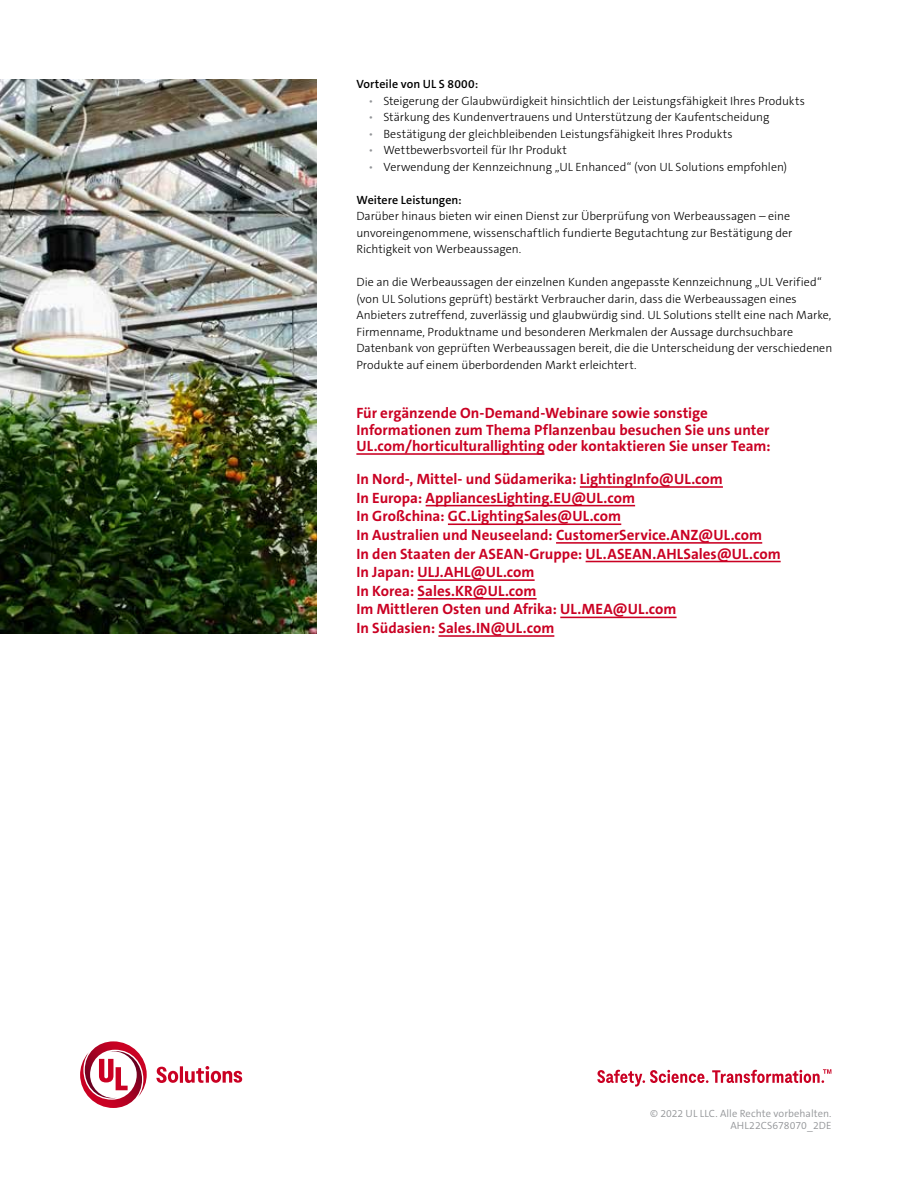
<style>
.page{position:relative;width:918px;height:1188px;background:#fff}
.page>*{position:absolute;margin:0;border:0;box-sizing:border-box;transform-origin:0 0}
.t1{font:700 15px/18.6px "The Sans C5";color:#ca0123}
.t2{font:300 12px/16.5px "The Sans C5";color:#000}
.t3{font:600 12px "The Sans C5";letter-spacing:.005em;color:#000}
.t4{font:300 10.5px/12.6px "The Sans C5";letter-spacing:.005em;color:#939598;text-align:right}
.s1{color:#939598}
</style>
<div class="page">
<svg style="left:80px;top:1041px;width:162px;height:67px"></svg>
<svg style="left:597px;top:1069px;width:234px;height:18px"></svg>
<img style="left:0;top:79px;width:317px;height:555px">
<hr style="left:356px;top:453px;width:188px;height:2px;background:#ca0123">
<hr style="left:580px;top:486px;width:143px;height:2px;background:#ca0123">
<hr style="left:426px;top:505px;width:209px;height:1px;background:#ca0123">
<hr style="left:448px;top:523px;width:173px;height:2px;background:#ca0123">
<hr style="left:556px;top:542px;width:206px;height:2px;background:#ca0123">
<hr style="left:586px;top:561px;width:195px;height:1px;background:#ca0123">
<hr style="left:417px;top:579px;width:118px;height:2px;background:#ca0123">
<hr style="left:418px;top:598px;width:119px;height:2px;background:#ca0123">
<hr style="left:560px;top:617px;width:117px;height:1px;background:#ca0123">
<hr style="left:438px;top:635px;width:116px;height:2px;background:#ca0123">
<p class="t3" style="left:356px;top:76px;width:123px">Vorteile von UL S 8000:</p>
<p class="t2" style="left:368px;top:92px;width:438px"><span class="s1">•</span> Steigerung der Glaubwürdigkeit hinsichtlich der Leistungsfähigkeit Ihres Produkts</p>
<p class="t2" style="left:368px;top:109px;width:403px"><span class="s1">•</span> Stärkung des Kundenvertrauens und Unterstützung der Kaufentscheidung</p>
<p class="t2" style="left:368px;top:125px;width:366px"><span class="s1">•</span> Bestätigung der gleichbleibenden Leistungsfähigkeit Ihres Produkts</p>
<p class="t2" style="left:368px;top:142px;width:200px"><span class="s1">•</span> Wettbewerbsvorteil für Ihr Produkt</p>
<p class="t2" style="left:368px;top:158px;width:420px"><span class="s1">•</span> Verwendung der Kennzeichnung „UL Enhanced“ (von UL Solutions empfohlen)</p>
<p class="t3" style="left:356px;top:192px;width:107px">Weitere Leistungen:</p>
<p class="t2" style="left:356px;top:208px;width:438px">Darüber hinaus bieten wir einen Dienst zur Überprüfung von Werbeaussagen – eine unvoreingenommene, wissenschaftlich fundierte Begutachtung zur Bestätigung der<br>Richtigkeit von Werbeaussagen.</p>
<p class="t2" style="left:356px;top:274px;width:477px">Die an die Werbeaussagen der einzelnen Kunden angepasste Kennzeichnung „UL Verified“ (von UL Solutions geprüft) bestärkt Verbraucher darin, dass die Werbeaussagen eines Anbieters zutreffend, zuverlässig und glaubwürdig sind. UL Solutions stellt eine nach Marke, Firmenname, Produktname und besonderen Merkmalen der Aussage durchsuchbare Datenbank von geprüften Werbeaussagen bereit, die die Unterscheidung der verschiedenen Produkte auf einem überbordenden Markt erleichtert.</p>
<p class="t1" style="left:356px;top:405px;width:416px;line-height:16.5px">Für ergänzende On-Demand-Webinare sowie sonstige<br>Informationen zum Thema Pflanzenbau besuchen Sie uns unter<br>UL.com/horticulturallighting oder kontaktieren Sie unser Team:</p>
<p class="t1" style="left:356px;top:470px;width:426px">In Nord-, Mittel- und Südamerika: LightingInfo@UL.com<br>In Europa: AppliancesLighting.EU@UL.com<br>In Großchina: GC.LightingSales@UL.com<br>In Australien und Neuseeland: CustomerService.ANZ@UL.com<br>In den Staaten der ASEAN-Gruppe: UL.ASEAN.AHLSales@UL.com In Japan: ULJ.AHL@UL.com<br>In Korea: Sales.KR@UL.com<br>Im Mittleren Osten und Afrika: UL.MEA@UL.com<br>In Südasien: Sales.IN@UL.com</p>
<p class="t4" style="left:650px;top:1107px;width:183px">© 2022 UL LLC. Alle Rechte vorbehalten.<br>AHL22CS678070_2DE</p>
</div>
